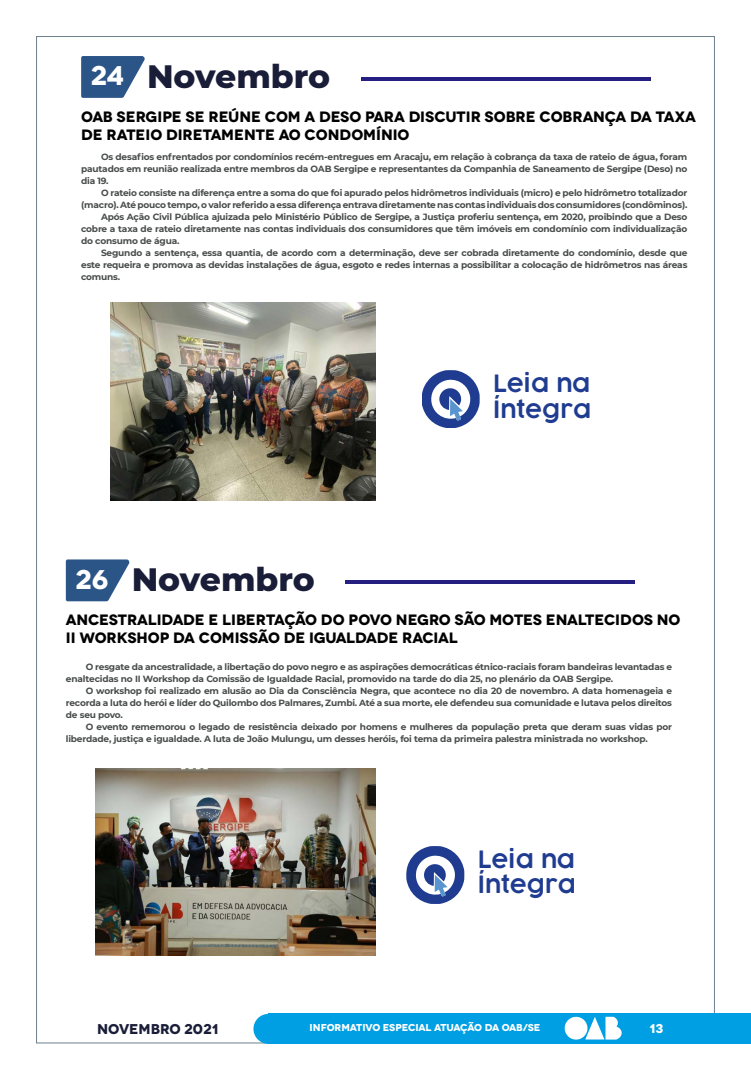
<style>
.page{position:relative;width:751px;height:1078px;background:#fff}
.page>*{position:absolute;margin:0;border:0;box-sizing:border-box;transform-origin:0 0}
.t1{font:800 33px "Montserrat";color:#191d38}
.t2{font:600 23.3px/25.1px "COCOGOOSE";color:#1f3c90}
.t3{font:700 15px/18px "Novecentowide";letter-spacing:-.01em;color:#000}
.t4{font:700 14.2px "Novecentowide";color:#191d38}
.t5{font:700 12.7px "Novecentowide";color:#fff}
.t6{font:700 10px "Novecentowide";letter-spacing:-.02em;color:#fff}
.t7{font:700 9px/12px "Montserrat";letter-spacing:-.02em;color:#484c4b;text-align:justify}
.s1{font-family:"Novecentowide";font-weight:700;font-size:27px;color:#fff}
</style>
<div class="page">
<div style="left:268px;top:1013px;width:482px;height:30px;background:#009fe3"></div>
<div style="left:253px;top:1013px;width:30px;height:30px;background:#009fe3;border-radius:50%"></div>
<svg style="left:564px;top:1016px;width:102px;height:28px"></svg>
<svg style="left:81px;top:56px;width:64px;height:42px"></svg>
<hr style="left:360px;top:77px;width:289px;height:4px;background:#241f80">
<svg style="left:422px;top:370px;width:57px;height:58px"></svg>
<img style="left:111px;top:302px;width:264px;height:198px">
<svg style="left:66px;top:559px;width:63px;height:42px;background:#4c6f9a"></svg>
<hr style="left:345px;top:580px;width:289px;height:4px;background:#241f80">
<svg style="left:406px;top:846px;width:58px;height:57px"></svg>
<img style="left:96px;top:768px;width:279px;height:186px">
<h1 class="t1" style="left:90px;top:52px;width:241px"><span class="s1">24</span> Novembro</h1>
<h3 class="t3" style="left:81px;top:108px;width:615px">OAB SERGIPE SE REÚNE COM A DESO PARA DISCUTIR SOBRE COBRANÇA DA TAXA<br>DE RATEIO DIRETAMENTE AO CONDOMÍNIO</h3>
<p class="t7" style="left:81px;top:150px;width:607px;text-indent:20px">Os desafios enfrentados por condomínios recém-entregues em Aracaju, em relação à cobrança da taxa de rateio de água, foram pautados em reunião realizada entre membros da OAB Sergipe e representantes da Companhia de Saneamento de Sergipe (Deso) no dia 19.</p>
<p class="t7" style="left:101px;top:186px;width:587px">O rateio consiste na diferença entre a soma do que foi apurado pelos hidrômetros individuais (micro) e pelo hidrômetro totalizador</p>
<p class="t7" style="left:81px;top:198px;width:607px">(macro). Até pouco tempo, o valor referido a essa diferença entrava diretamente nas contas individuais dos consumidores (condôminos).</p>
<p class="t7" style="left:101px;top:210px;width:587px">Após Ação Civil Pública ajuizada pelo Ministério Público de Sergipe, a Justiça proferiu sentença, em 2020, proibindo que a Deso</p>
<p class="t7" style="left:81px;top:222px;width:607px">cobre a taxa de rateio diretamente nas contas individuais dos consumidores que têm imóveis em condomínio com individualização</p>
<p class="t7" style="left:81px;top:234px;width:100px">do consumo de água.</p>
<p class="t7" style="left:101px;top:246px;width:587px">Segundo a sentença, essa quantia, de acordo com a determinação, deve ser cobrada diretamente do condomínio, desde que</p>
<p class="t7" style="left:81px;top:258px;width:607px">este requeira e promova as devidas instalações de água, esgoto e redes internas a possibilitar a colocação de hidrômetros nas áreas</p>
<p class="t7" style="left:81px;top:270px;width:41px">comuns.</p>
<h1 class="t1" style="left:75px;top:555px;width:241px"><span class="s1">26</span> Novembro</h1>
<h2 class="t2" style="left:493px;top:371px;width:99px">Leia na<br>Íntegra</h2>
<h3 class="t3" style="left:66px;top:611px;width:615px">ANCESTRALIDADE E LIBERTAÇÃO DO POVO NEGRO SÃO MOTES ENALTECIDOS NO<br>II WORKSHOP DA COMISSÃO DE IGUALDADE RACIAL</h3>
<p class="t7" style="left:66px;top:660px;width:607px;text-indent:20px">O resgate da ancestralidade, a libertação do povo negro e as aspirações democráticas étnico-raciais foram bandeiras levantadas e enaltecidas no II Workshop da Comissão de Igualdade Racial, promovido na tarde do dia 25, no plenário da OAB Sergipe.</p>
<p class="t7" style="left:66px;top:684px;width:607px;text-indent:20px">O workshop foi realizado em alusão ao Dia da Consciência Negra, que acontece no dia 20 de novembro. A data homenageia e recorda a luta do herói e líder do Quilombo dos Palmares, Zumbi. Até a sua morte, ele defendeu sua comunidade e lutava pelos direitos de seu povo.</p>
<p class="t7" style="left:66px;top:720px;width:607px;text-indent:20px">O evento rememorou o legado de resistência deixado por homens e mulheres da população preta que deram suas vidas por liberdade, justiça e igualdade. A luta de João Mulungu, um desses heróis, foi tema da primeira palestra ministrada no workshop.</p>
<h2 class="t2" style="left:477px;top:847px;width:99px">Leia na<br>Íntegra</h2>
<h3 class="t4" style="left:97px;top:1019px;width:122px">NOVEMBRO 2021</h3>
<p class="t6" style="left:309px;top:1021px;width:232px">INFORMATIVO ESPECIAL ATUAÇÃO DA OAB/SE</p>
<h3 class="t5" style="left:649px;top:1019px;width:15px">13</h3>
</div>
